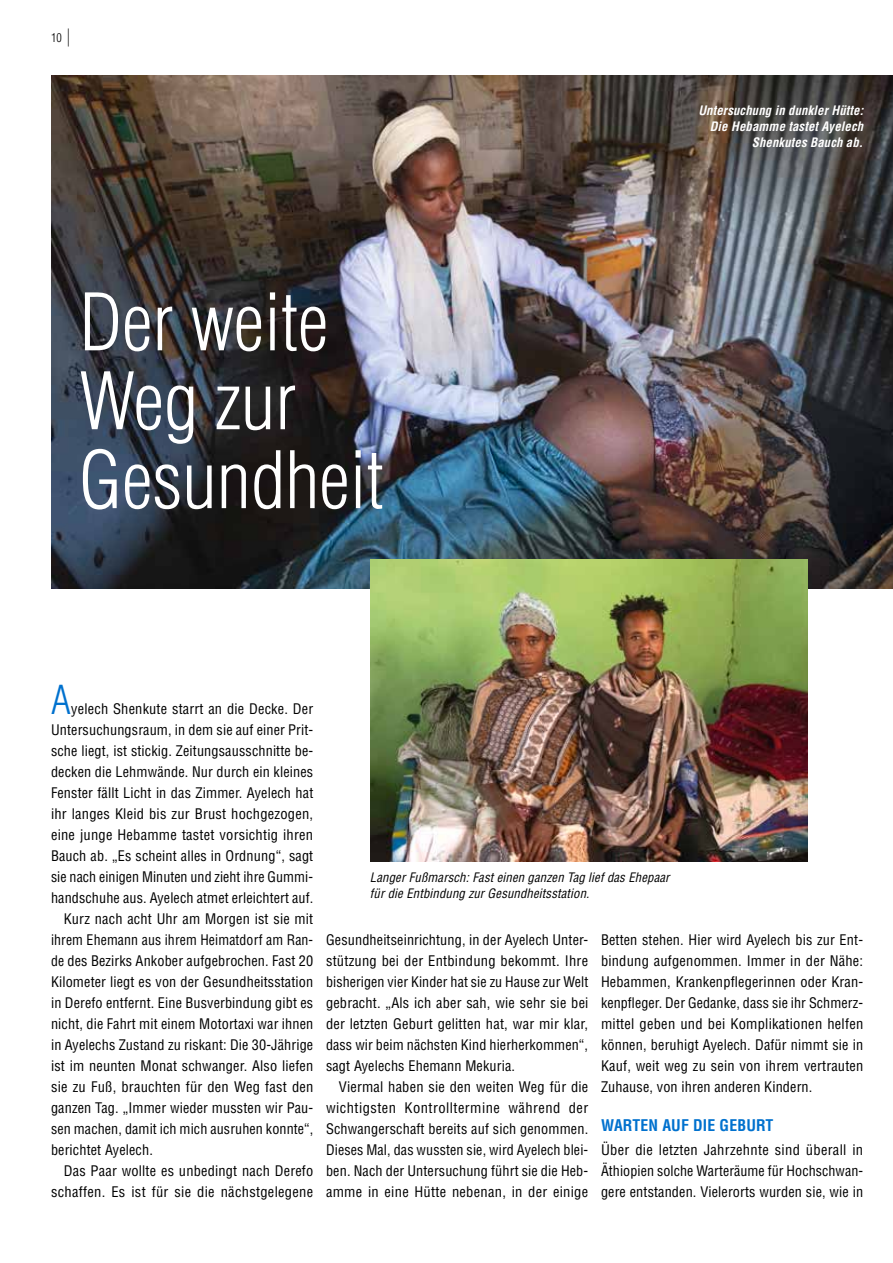
<style>
.page{position:relative;width:893px;height:1263px;background:#fff}
.page>*{position:absolute;margin:0;border:0;box-sizing:border-box;transform-origin:0 0}
.t1{font:300 condensed 77.25px/78.9px "Helvetica";color:#fff}
.t2{font:300 condensed 39px "Helvetica";color:#0071ce}
.t3{font:700 condensed 15.75px "Helvetica";letter-spacing:.01em;color:#0071ce}
.t4{font:condensed 14.25px/21px "Helvetica";letter-spacing:.01em;color:#000;text-align:justify}
.t5{font:italic condensed 12.75px/15.8px "Helvetica";letter-spacing:.01em;color:#000}
.t6{font:italic 700 condensed 12.75px/15.8px "Helvetica";letter-spacing:.01em;color:#fff;text-align:right}
.t7{font:300 condensed 12px "Helvetica";color:#000}
.s1{font-size:18px}
</style>
<div class="page">
<img style="left:51px;top:76px;width:842px;height:512px">
<img style="left:371px;top:560px;width:436px;height:301px">
<p class="t7" style="left:51px;top:30px;width:20px">10 <span class="s1">|</span></p>
<h1 class="t1" style="left:79px;top:282px;width:306px">Der weite<br>Weg zur<br>Gesundheit</h1>
<p class="t6" style="left:698px;top:103px;width:166px">Untersuchung in dunkler Hütte:<br>Die Hebamme tastet Ayelech<br>Shenkutes Bauch ab.</p>
<h2 class="t2" style="left:51px;top:676px;width:21px">A</h2>
<p class="t4" style="left:71px;top:698px;width:244px">yelech Shenkute starrt an die Decke. Der</p>
<p class="t4" style="left:51px;top:719px;width:264px">Untersuchungsraum, in dem sie auf einer Prit-</p>
<p class="t4" style="left:51px;top:740px;width:264px">sche liegt, ist stickig. Zeitungsausschnitte be-</p>
<p class="t4" style="left:51px;top:761px;width:264px">decken die Lehmwände. Nur durch ein kleines</p>
<p class="t4" style="left:51px;top:782px;width:264px">Fenster fällt Licht in das Zimmer. Ayelech hat</p>
<p class="t4" style="left:51px;top:803px;width:264px">ihr langes Kleid bis zur Brust hochgezogen,</p>
<p class="t4" style="left:51px;top:824px;width:264px">eine junge Hebamme tastet vorsichtig ihren</p>
<p class="t4" style="left:51px;top:845px;width:264px">Bauch ab. „Es scheint alles in Ordnung“, sagt</p>
<p class="t4" style="left:51px;top:866px;width:264px">sie nach einigen Minuten und zieht ihre Gummi-</p>
<p class="t4" style="left:51px;top:887px;width:264px">handschuhe aus. Ayelech atmet erleichtert auf.</p>
<p class="t4" style="left:64px;top:908px;width:251px">Kurz nach acht Uhr am Morgen ist sie mit</p>
<p class="t4" style="left:51px;top:929px;width:264px">ihrem Ehemann aus ihrem Heimatdorf am Ran-</p>
<p class="t4" style="left:51px;top:950px;width:264px">de des Bezirks Ankober aufgebrochen. Fast 20</p>
<p class="t4" style="left:51px;top:971px;width:264px">Kilometer liegt es von der Gesundheitsstation</p>
<p class="t4" style="left:51px;top:992px;width:264px">in Derefo entfernt. Eine Busverbindung gibt es</p>
<p class="t4" style="left:51px;top:1013px;width:264px">nicht, die Fahrt mit einem Motortaxi war ihnen</p>
<p class="t4" style="left:51px;top:1034px;width:264px">in Ayelechs Zustand zu riskant: Die 30-Jährige</p>
<p class="t4" style="left:51px;top:1055px;width:264px">ist im neunten Monat schwanger. Also liefen</p>
<p class="t4" style="left:51px;top:1076px;width:264px">sie zu Fuß, brauchten für den Weg fast den</p>
<p class="t4" style="left:51px;top:1097px;width:264px">ganzen Tag. „Immer wieder mussten wir Pau-</p>
<p class="t4" style="left:51px;top:1118px;width:264px">sen machen, damit ich mich ausruhen konnte“,</p>
<p class="t4" style="left:51px;top:1139px;width:103px">berichtet Ayelech.</p>
<p class="t4" style="left:64px;top:1160px;width:251px">Das Paar wollte es unbedingt nach Derefo</p>
<p class="t4" style="left:51px;top:1181px;width:264px">schaffen. Es ist für sie die nächstgelegene</p>
<p class="t5" style="left:370px;top:869px;width:301px">Langer Fußmarsch: Fast einen ganzen Tag lief das Ehepaar für die Entbindung zur Gesundheitsstation.</p>
<p class="t4" style="left:326px;top:929px;width:264px">Gesundheitseinrichtung, in der Ayelech Unter&shy;stützung bei der Entbindung bekommt. Ihre bisherigen vier Kinder hat sie zu Hause zur Welt gebracht. „Als ich aber sah, wie sehr sie bei der letzten Geburt gelitten hat, war mir klar, dass wir beim nächsten Kind hierherkommen“, sagt Ayelechs Ehemann Mekuria.</p>
<p class="t4" style="left:326px;top:1076px;width:264px;text-indent:13px">Viermal haben sie den weiten Weg für die wichtigsten Kontrolltermine während der Schwangerschaft bereits auf sich genommen.<br>Dieses Mal, das wussten sie, wird Ayelech blei&shy;ben. Nach der Untersuchung führt sie die Heb&shy;amme in eine Hütte nebenan, in der einige</p>
<p class="t4" style="left:601px;top:929px;width:264px">Betten stehen. Hier wird Ayelech bis zur Ent&shy;bindung aufgenommen. Immer in der Nähe:<br>Hebammen, Krankenpflegerinnen oder Kran&shy;kenpfleger. Der Gedanke, dass sie ihr Schmerz&shy;mittel geben und bei Komplikationen helfen können, beruhigt Ayelech. Dafür nimmt sie in Kauf, weit weg zu sein von ihrem vertrauten Zuhause, von ihren anderen Kindern.</p>
<p class="t3" style="left:601px;top:1115px;width:174px">WARTEN AUF DIE GEBURT</p>
<p class="t4" style="left:601px;top:1139px;width:264px">Über die letzten Jahrzehnte sind überall in Äthiopien solche Warteräume für Hochschwan&shy;gere entstanden. Vielerorts wurden sie, wie in</p>
</div>
